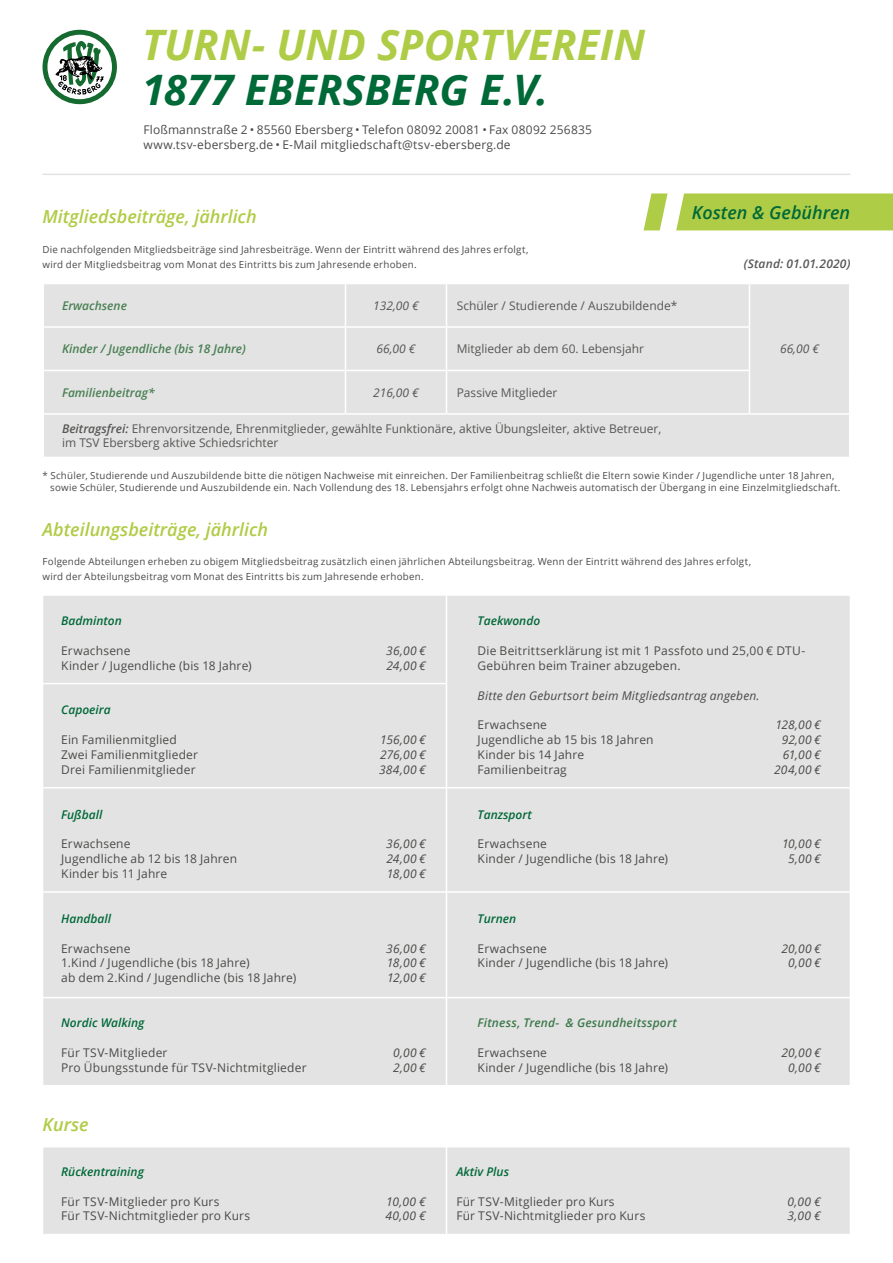
<style>
.page{position:relative;width:893px;height:1263px;background:#fff}
.page>*{position:absolute;margin:0;border:0;box-sizing:border-box;transform-origin:0 0}
.t1{font:italic 700 42px "Open Sans";color:#afcc46}
.t2{font:italic 700 42px "Open Sans";letter-spacing:.005em;color:#006938}
.t3{font:italic 600 18px "Open Sans";color:#afcc46}
.t4{font:italic 600 18px "Open Sans";color:#006938}
.t5{font:12px/14.9px "Open Sans";letter-spacing:.015em;color:#4a4a49}
.t6{font:12px "Open Sans";color:#575756}
.t7{font:italic 12px "Open Sans";letter-spacing:.015em;color:#4a4a49}
.t8{font:italic 600 12px "Open Sans";color:#006938}
.t9{font:italic 600 12px "Open Sans";color:#498053}
.t10{font:italic 600 12px "Open Sans";letter-spacing:.015em;color:#3c794b}
.t11{font:italic 12px "Open Sans";color:#575756}
.t12{font:italic 600 12px "Open Sans";letter-spacing:.015em;color:#575756}
.t13{font:9.75px/11.7px "Open Sans";letter-spacing:.025em;color:#4a4a49}
.s1{font-weight:600;font-style:italic}
</style>
<div class="page">
<div style="left:676px;top:193px;width:217px;height:37px;background:#afcc46"></div>
<svg style="left:644px;top:193px;width:24px;height:37px"></svg>
<div style="left:44px;top:284px;width:805px;height:173px;background:#e3e3e3"></div>
<hr style="left:345px;top:284px;width:1px;height:42px;background:#fff">
<hr style="left:446px;top:284px;width:1px;height:42px;background:#fff">
<hr style="left:749px;top:284px;width:1px;height:42px;background:#fff">
<hr style="left:43px;top:326px;width:302px;height:2px;background:#fff">
<hr style="left:345px;top:326px;width:101px;height:2px;background:#fff">
<hr style="left:345px;top:328px;width:1px;height:42px;background:#fff">
<hr style="left:446px;top:326px;width:304px;height:2px;background:#fff">
<hr style="left:446px;top:328px;width:1px;height:42px;background:#fff">
<hr style="left:749px;top:328px;width:1px;height:42px;background:#fff">
<hr style="left:43px;top:370px;width:302px;height:1px;background:#fff">
<hr style="left:345px;top:370px;width:101px;height:1px;background:#fff">
<hr style="left:345px;top:371px;width:1px;height:42px;background:#fff">
<hr style="left:446px;top:370px;width:304px;height:1px;background:#fff">
<hr style="left:446px;top:371px;width:1px;height:42px;background:#fff">
<hr style="left:749px;top:371px;width:1px;height:42px;background:#fff">
<hr style="left:43px;top:413px;width:302px;height:2px;background:#fff">
<hr style="left:345px;top:413px;width:101px;height:2px;background:#fff">
<hr style="left:446px;top:413px;width:303px;height:2px;background:#fff">
<hr style="left:749px;top:413px;width:101px;height:2px;background:#fff">
<div style="left:42px;top:1146px;width:809px;height:89px;background:#e3e3e3;border:2px solid #fff"></div>
<div style="left:42px;top:594px;width:809px;height:492px;background:#e3e3e3;border:2px solid #fff"></div>
<hr style="left:446px;top:595px;width:1px;height:664px;background:#fff">
<hr style="left:43px;top:683px;width:403px;height:1px;background:#fff">
<hr style="left:43px;top:787px;width:818px;height:1px;background:#fff">
<hr style="left:43px;top:891px;width:810px;height:2px;background:#fff">
<hr style="left:43px;top:997px;width:814px;height:1px;background:#fff">
<svg style="left:43px;top:30px;width:74px;height:74px"></svg>
<hr style="left:43px;top:174px;width:807px;height:1px;background:#e3e3e3">
<p class="t1" style="left:142px;top:15px;width:505px">TURN- UND SPORTVEREIN</p>
<p class="t2" style="left:142px;top:60px;width:408px">1877 EBERSBERG E.V.</p>
<p class="t5" style="left:144px;top:122px;width:450px">Floßmannstraße 2 • 85560 Ebersberg • Telefon 08092 20081 • Fax 08092 256835</p>
<p class="t5" style="left:144px;top:137px;width:369px">www.tsv-ebersberg.de • E-Mail mitgliedschaft@tsv-ebersberg.de</p>
<p class="t3" style="left:43px;top:204px;width:216px">Mitgliedsbeiträge, jährlich</p>
<p class="t13" style="left:43px;top:243px;width:487px">Die nachfolgenden Mitgliedsbeiträge sind Jahresbeiträge. Wenn der Eintritt während des Jahres erfolgt,</p>
<p class="t13" style="left:43px;top:258px;width:376px">wird der Mitgliedsbeitrag vom Monat des Eintritts bis zum Jahresende erhoben.</p>
<p class="t4" style="left:692px;top:200px;width:160px">Kosten &amp; Gebühren</p>
<p class="t12" style="left:744px;top:255px;width:108px">(Stand: 01.01.2020)</p>
<p class="t9" style="left:62px;top:297px;width:66px">Erwachsene</p>
<p class="t11" style="left:373px;top:297px;width:47px">132,00 €</p>
<p class="t6" style="left:457px;top:297px;width:222px">Schüler / Studierende / Auszubildende*</p>
<p class="t9" style="left:62px;top:341px;width:185px">Kinder / Jugendliche (bis 18 Jahre)</p>
<p class="t11" style="left:376px;top:341px;width:41px">66,00 €</p>
<p class="t6" style="left:457px;top:341px;width:189px">Mitglieder ab dem 60. Lebensjahr</p>
<p class="t11" style="left:780px;top:341px;width:41px">66,00 €</p>
<p class="t9" style="left:62px;top:384px;width:94px">Familienbeitrag*</p>
<p class="t11" style="left:373px;top:384px;width:47px">216,00 €</p>
<p class="t6" style="left:457px;top:384px;width:102px">Passive Mitglieder</p>
<p class="t6" style="left:62px;top:420px;width:601px"><span class="s1">Beitragsfrei:</span> Ehrenvorsitzende, Ehrenmitglieder, gewählte Funktionäre, aktive Übungsleiter, aktive Betreuer,</p>
<p class="t6" style="left:62px;top:435px;width:218px">im TSV Ebersberg aktive Schiedsrichter</p>
<p class="t13" style="left:50px;top:470px;width:792px;text-indent:-8px">* Schüler, Studierende und Auszubildende bitte die nötigen Nachweise mit einreichen. Der Familienbeitrag schließt die Eltern sowie Kinder / Jugendliche unter 18 Jahren, sowie Schüler, Studierende und Auszubildende ein. Nach Vollendung des 18. Lebensjahrs erfolgt ohne Nachweis automatisch der Übergang in eine Einzelmitgliedschaft.</p>
<p class="t3" style="left:43px;top:517px;width:227px">Abteilungsbeiträge, jährlich</p>
<p class="t13" style="left:43px;top:555px;width:710px">Folgende Abteilungen erheben zu obigem Mitgliedsbeitrag zusätzlich einen jährlichen Abteilungsbeitrag. Wenn der Eintritt während des Jahres erfolgt,</p>
<p class="t13" style="left:43px;top:570px;width:383px">wird der Abteilungsbeitrag vom Monat des Eintritts bis zum Jahresende erhoben.</p>
<p class="t8" style="left:61px;top:612px;width:62px">Badminton</p>
<p class="t5" style="left:61px;top:643px;width:71px">Erwachsene</p>
<p class="t7" style="left:386px;top:642px;width:41px">36,00 €</p>
<p class="t5" style="left:61px;top:658px;width:192px">Kinder / Jugendliche (bis 18 Jahre)</p>
<p class="t7" style="left:386px;top:657px;width:41px">24,00 €</p>
<p class="t8" style="left:61px;top:702px;width:51px">Capoeira</p>
<p class="t5" style="left:61px;top:732px;width:117px">Ein Familienmitglied</p>
<p class="t7" style="left:380px;top:731px;width:47px">156,00 €</p>
<p class="t5" style="left:61px;top:747px;width:138px">Zwei Familienmitglieder</p>
<p class="t7" style="left:380px;top:746px;width:47px">276,00 €</p>
<p class="t5" style="left:61px;top:762px;width:136px">Drei Familienmitglieder</p>
<p class="t7" style="left:379px;top:761px;width:48px">384,00 €</p>
<p class="t8" style="left:61px;top:806px;width:43px">Fußball</p>
<p class="t5" style="left:61px;top:836px;width:71px">Erwachsene</p>
<p class="t7" style="left:386px;top:836px;width:41px">36,00 €</p>
<p class="t5" style="left:61px;top:851px;width:177px">Jugendliche ab 12 bis 18 Jahren</p>
<p class="t7" style="left:386px;top:851px;width:41px">24,00 €</p>
<p class="t5" style="left:61px;top:866px;width:108px">Kinder bis 11 Jahre</p>
<p class="t7" style="left:387px;top:865px;width:40px">18,00 €</p>
<p class="t8" style="left:61px;top:910px;width:51px">Handball</p>
<p class="t5" style="left:61px;top:940px;width:71px">Erwachsene</p>
<p class="t7" style="left:386px;top:940px;width:41px">36,00 €</p>
<p class="t5" style="left:61px;top:955px;width:190px">1.Kind / Jugendliche (bis 18 Jahre)</p>
<p class="t7" style="left:387px;top:955px;width:40px">18,00 €</p>
<p class="t5" style="left:61px;top:970px;width:237px">ab dem 2.Kind / Jugendliche (bis 18 Jahre)</p>
<p class="t7" style="left:387px;top:970px;width:40px">12,00 €</p>
<p class="t8" style="left:61px;top:1014px;width:85px">Nordic Walking</p>
<p class="t5" style="left:61px;top:1044px;width:108px">Für TSV-Mitglieder</p>
<p class="t7" style="left:393px;top:1044px;width:34px">0,00 €</p>
<p class="t5" style="left:61px;top:1059px;width:247px">Pro Übungsstunde für TSV-Nichtmitglieder</p>
<p class="t7" style="left:393px;top:1059px;width:34px">2,00 €</p>
<p class="t3" style="left:43px;top:1112px;width:48px">Kurse</p>
<p class="t8" style="left:61px;top:1163px;width:84px">Rückentraining</p>
<p class="t5" style="left:61px;top:1193px;width:160px">Für TSV-Mitglieder pro Kurs</p>
<p class="t7" style="left:386px;top:1193px;width:41px">10,00 €</p>
<p class="t5" style="left:61px;top:1208px;width:191px">Für TSV-Nichtmitglieder pro Kurs</p>
<p class="t7" style="left:385px;top:1208px;width:42px">40,00 €</p>
<p class="t8" style="left:478px;top:612px;width:64px">Taekwondo</p>
<p class="t5" style="left:478px;top:643px;width:329px">Die Beitrittserklärung ist mit 1 Passfoto und 25,00 € DTU-<br>Gebühren beim Trainer abzugeben.</p>
<p class="t7" style="left:478px;top:687px;width:284px">Bitte den Geburtsort beim Mitgliedsantrag angeben.</p>
<p class="t5" style="left:478px;top:717px;width:71px">Erwachsene</p>
<p class="t7" style="left:775px;top:717px;width:47px">128,00 €</p>
<p class="t5" style="left:478px;top:732px;width:178px">Jugendliche ab 15 bis 18 Jahren</p>
<p class="t7" style="left:782px;top:731px;width:40px">92,00 €</p>
<p class="t5" style="left:478px;top:747px;width:108px">Kinder bis 14 Jahre</p>
<p class="t7" style="left:783px;top:746px;width:40px">61,00 €</p>
<p class="t5" style="left:478px;top:762px;width:91px">Familienbeitrag</p>
<p class="t7" style="left:774px;top:761px;width:48px">204,00 €</p>
<p class="t8" style="left:478px;top:806px;width:56px">Tanzsport</p>
<p class="t5" style="left:478px;top:836px;width:71px">Erwachsene</p>
<p class="t7" style="left:782px;top:836px;width:40px">10,00 €</p>
<p class="t5" style="left:478px;top:851px;width:192px">Kinder / Jugendliche (bis 18 Jahre)</p>
<p class="t7" style="left:788px;top:851px;width:34px">5,00 €</p>
<p class="t8" style="left:478px;top:910px;width:40px">Turnen</p>
<p class="t5" style="left:478px;top:940px;width:71px">Erwachsene</p>
<p class="t7" style="left:782px;top:940px;width:41px">20,00 €</p>
<p class="t5" style="left:478px;top:955px;width:192px">Kinder / Jugendliche (bis 18 Jahre)</p>
<p class="t7" style="left:788px;top:955px;width:34px">0,00 €</p>
<p class="t10" style="left:478px;top:1014px;width:201px">Fitness, Trend- &amp; Gesundheitssport</p>
<p class="t5" style="left:478px;top:1044px;width:71px">Erwachsene</p>
<p class="t7" style="left:782px;top:1044px;width:41px">20,00 €</p>
<p class="t5" style="left:478px;top:1059px;width:192px">Kinder / Jugendliche (bis 18 Jahre)</p>
<p class="t7" style="left:788px;top:1059px;width:34px">0,00 €</p>
<p class="t8" style="left:456px;top:1163px;width:54px">Aktiv Plus</p>
<p class="t5" style="left:456px;top:1193px;width:160px">Für TSV-Mitglieder pro Kurs</p>
<p class="t7" style="left:788px;top:1193px;width:35px">0,00 €</p>
<p class="t5" style="left:456px;top:1208px;width:191px">Für TSV-Nichtmitglieder pro Kurs</p>
<p class="t7" style="left:787px;top:1208px;width:35px">3,00 €</p>
</div>
